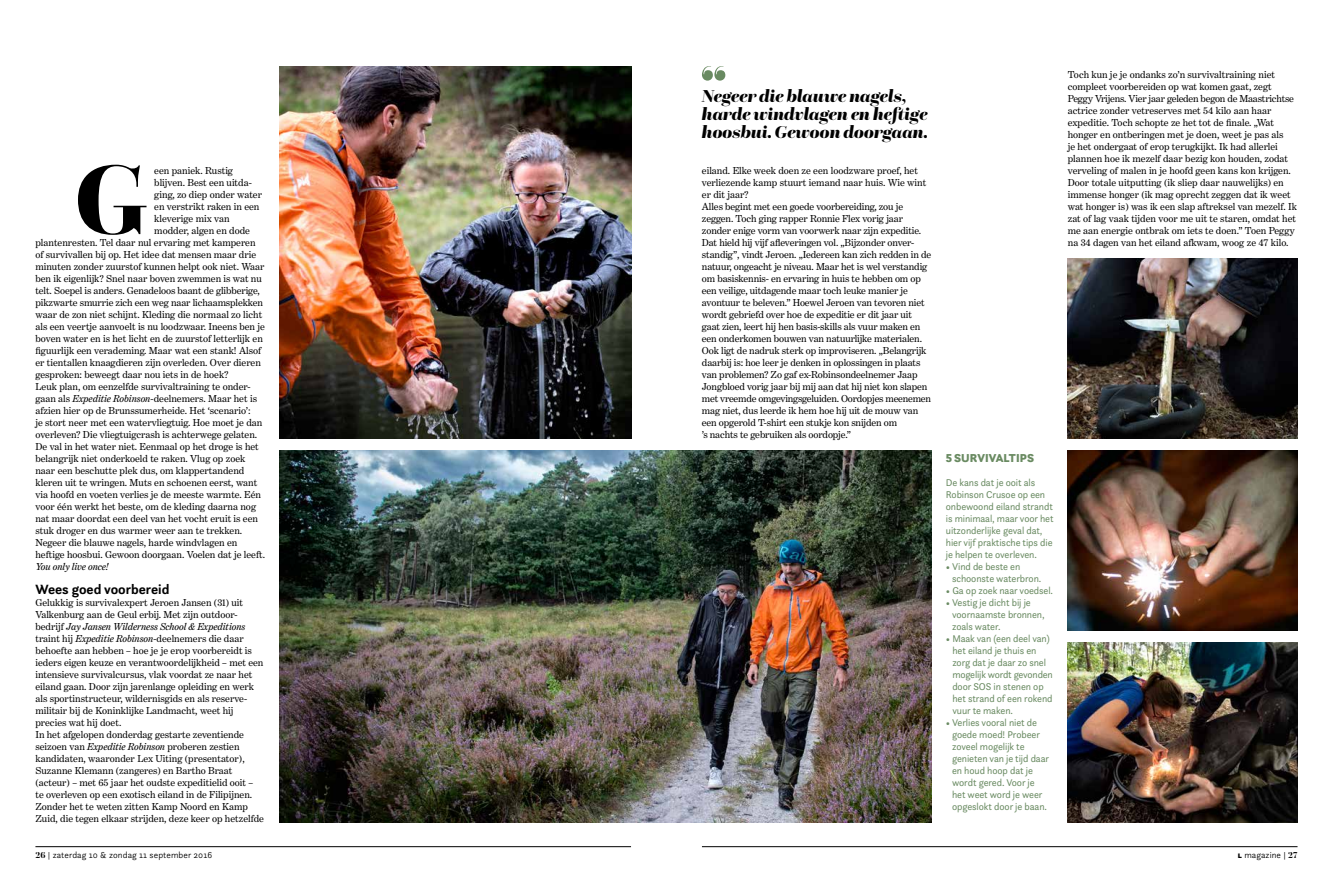
<style>
.page{position:relative;width:1333px;height:893px;background:#fff}
.page>*{position:absolute;margin:0;border:0;box-sizing:border-box;transform-origin:0 0}
.t1{font:900 103.9px "Questa Grande";color:#000}
.t2{font:italic 900 18px/18px "Questa Grande";color:#000}
.t3{font:700 14px "Questa Sans";color:#000}
.t4{font:900 12px "Questa Sans";letter-spacing:.01em;color:#698a61}
.t5{font:10.2px/12px "Benton Modern Two";color:#000}
.t6{font:10.2px/12px "Questa Sans";letter-spacing:-.01em;color:#698a61}
.t7{font:italic 10.2px "Benton Modern Two";color:#000}
.t8{font:300 9px "Questa Sans";letter-spacing:.01em;color:#000}
.s1{font-style:italic}
.s2{font-family:"Questa Grande";font-weight:700}
.s3{font-weight:900}
</style>
<div class="page">
<hr style="left:35px;top:846px;width:596px;height:1px;background:#000">
<hr style="left:702px;top:846px;width:595px;height:1px;background:#000">
<img style="left:279px;top:66px;width:352px;height:372px">
<img style="left:279px;top:450px;width:652px;height:372px">
<img style="left:1067px;top:450px;width:230px;height:180px">
<img style="left:1067px;top:258px;width:230px;height:180px">
<img style="left:1067px;top:642px;width:230px;height:180px">
<svg style="left:702px;top:66px;width:23px;height:15px"></svg>
<h1 class="t1" style="left:75px;top:133px;width:73px">G</h1>
<p class="t5" style="left:154px;top:165px;width:80px">een paniek. Rustig</p>
<p class="t5" style="left:154px;top:177px;width:99px">blijven. Best een uitda-</p>
<p class="t5" style="left:154px;top:189px;width:109px">ging, zo diep onder water</p>
<p class="t5" style="left:154px;top:201px;width:107px">en verstrikt raken in een</p>
<p class="t5" style="left:154px;top:213px;width:77px">kleverige mix van</p>
<p class="t5" style="left:154px;top:225px;width:97px">modder, algen en dode</p>
<p class="t5" style="left:35px;top:237px;width:222px">plantenresten. Tel daar nul ervaring met kamperen</p>
<p class="t5" style="left:35px;top:249px;width:222px">of survivallen bij op. Het idee dat mensen maar drie</p>
<p class="t5" style="left:35px;top:261px;width:230px">minuten zonder zuurstof kunnen helpt ook niet. Waar</p>
<p class="t5" style="left:35px;top:273px;width:228px">ben ik eigenlijk? Snel naar boven zwemmen is wat nu</p>
<p class="t5" style="left:35px;top:285px;width:226px">telt. Soepel is anders. Genadeloos baant de glibberige,</p>
<p class="t5" style="left:35px;top:297px;width:229px">pikzwarte smurrie zich een weg naar lichaamsplekken</p>
<p class="t5" style="left:35px;top:309px;width:228px">waar de zon niet schijnt. Kleding die normaal zo licht</p>
<p class="t5" style="left:35px;top:321px;width:231px">als een veertje aanvoelt is nu loodzwaar. Ineens ben je</p>
<p class="t5" style="left:35px;top:333px;width:229px">boven water en is het licht en de zuurstof letterlijk en</p>
<p class="t5" style="left:35px;top:345px;width:227px">figuurlijk een verademing. Maar wat een stank! Alsof</p>
<p class="t5" style="left:35px;top:357px;width:227px">er tientallen knaagdieren zijn overleden. Over dieren</p>
<p class="t5" style="left:35px;top:369px;width:194px">gesproken: beweegt daar nou iets in de hoek?</p>
<p class="t5" style="left:35px;top:381px;width:217px">Leuk plan, om eenzelfde survivaltraining te onder-</p>
<p class="t5" style="left:35px;top:393px;width:223px">gaan als <span class="s1">Expeditie Robinson</span>-deelnemers. Maar het is</p>
<p class="t5" style="left:35px;top:405px;width:217px">afzien hier op de Brunssumerheide. Het ‘scenario’:</p>
<p class="t5" style="left:35px;top:417px;width:228px">je stort neer met een watervliegtuig. Hoe moet je dan</p>
<p class="t5" style="left:35px;top:429px;width:223px">overleven? Die vliegtuigcrash is achterwege gelaten.</p>
<p class="t5" style="left:35px;top:441px;width:225px">De val in het water niet. Eenmaal op het droge is het</p>
<p class="t5" style="left:35px;top:453px;width:211px">belangrijk niet onderkoeld te raken. Vlug op zoek</p>
<p class="t5" style="left:35px;top:465px;width:210px">naar een beschutte plek dus, om klappertandend</p>
<p class="t5" style="left:35px;top:477px;width:223px">kleren uit te wringen. Muts en schoenen eerst, want</p>
<p class="t5" style="left:35px;top:489px;width:227px">via hoofd en voeten verlies je de meeste warmte. Eén</p>
<p class="t5" style="left:35px;top:501px;width:222px">voor één werkt het beste, om de kleding daarna nog</p>
<p class="t5" style="left:35px;top:513px;width:224px">nat maar doordat een deel van het vocht eruit is een</p>
<p class="t5" style="left:35px;top:525px;width:208px">stuk droger en dus warmer weer aan te trekken.</p>
<p class="t5" style="left:35px;top:537px;width:203px">Negeer die blauwe nagels, harde windvlagen en</p>
<p class="t5" style="left:35px;top:549px;width:231px">heftige hoosbui. Gewoon doorgaan. Voelen dat je leeft.</p>
<p class="t7" style="left:35px;top:560px;width:75px">You only live once!</p>
<h3 class="t3" style="left:35px;top:580px;width:136px">Wees goed voorbereid</h3>
<p class="t5" style="left:35px;top:597px;width:230px">Gelukkig is survivalexpert Jeroen Jansen (31) uit Valkenburg aan de Geul erbij. Met zijn outdoor&shy;bedrijf <span class="s1">Jay Jansen Wilderness School &amp; Expeditions </span>traint hij <span class="s1">Expeditie Robinson</span>-deelnemers die daar behoefte aan hebben – hoe je je erop voorbereidt is ieders eigen keuze en verantwoordelijkheid – met een intensieve survivalcursus, vlak voordat ze naar het eiland gaan. Door zijn jarenlange opleiding en werk als sportinstructeur, wildernisgids en als reserve&shy;militair bij de Koninklijke Landmacht, weet hij precies wat hij doet.<br>In het afgelopen donderdag gestarte zeventiende seizoen van <span class="s1">Expeditie Robinson</span> proberen zestien kandidaten, waaronder Lex Uiting (presentator), Suzanne Klemann (zangeres) en Bartho Braat (acteur) – met 65 jaar het oudste expeditielid ooit – te overleven op een exotisch eiland in de Filipijnen.<br>Zonder het te weten zitten Kamp Noord en Kamp Zuid, die tegen elkaar strijden, deze keer op hetzelfde</p>
<h2 class="t2" style="left:702px;top:87px;width:228px">Negeer die blauwe nagels, harde windvlagen en heftige hoosbui. Gewoon doorgaan.</h2>
<p class="t5" style="left:702px;top:165px;width:231px">eiland. Elke week doen ze een loodzware proef, het verliezende kamp stuurt iemand naar huis. Wie wint er dit jaar?<br>Alles begint met een goede voorbereiding, zou je zeggen. Toch ging rapper Ronnie Flex vorig jaar zonder enige vorm van voorwerk naar zijn expeditie.<br>Dat hield hij vijf afleveringen vol. „Bijzonder onver&shy;standig”, vindt Jeroen. „Iedereen kan zich redden in de natuur, ongeacht je niveau. Maar het is wel verstandig om basiskennis- en ervaring in huis te hebben om op een veilige, uitdagende maar toch leuke manier je avontuur te beleven.” Hoewel Jeroen van tevoren niet wordt gebriefd over hoe de expeditie er dit jaar uit gaat zien, leert hij hen basis-skills als vuur maken en een onderkomen bouwen van natuurlijke materialen.<br>Ook ligt de nadruk sterk op improviseren. „Belangrijk daarbij is: hoe leer je denken in oplossingen in plaats van problemen? Zo gaf ex-Robinsondeelnemer Jaap Jongbloed vorig jaar bij mij aan dat hij niet kon slapen met vreemde omgevingsgeluiden. Oordopjes meenemen mag niet, dus leerde ik hem hoe hij uit de mouw van een opgerold T-shirt een stukje kon snijden om<br>’s nachts te gebruiken als oordopje.”</p>
<p class="t5" style="left:1067px;top:69px;width:231px">Toch kun je je ondanks zo’n survivaltraining niet compleet voorbereiden op wat komen gaat, zegt Peggy Vrijens. Vier jaar geleden begon de Maastrichtse actrice zonder vetreserves met 54 kilo aan haar expeditie. Toch schopte ze het tot de finale. „Wat honger en ontberingen met je doen, weet je pas als<br>je het ondergaat of erop terugkijkt. Ik had allerlei plannen hoe ik mezelf daar bezig kon houden, zodat verveling of malen in je hoofd geen kans kon krijgen.<br>Door totale uitputting (ik sliep daar nauwelijks) en immense honger (ik mag oprecht zeggen dat ik weet wat honger is) was ik een slap aftreksel van mezelf. Ik zat of lag vaak tijden voor me uit te staren, omdat het me aan energie ontbrak om iets te doen.” Toen Peggy na 34 dagen van het eiland afkwam, woog ze 47 kilo.</p>
<p class="t4" style="left:945px;top:450px;width:90px">5 SURVIVALTIPS</p>
<p class="t6" style="left:945px;top:476px;width:109px">De kans dat je ooit als<br>Robinson Crusoe op een onbewoond eiland strandt is minimaal, maar voor het uitzonderlijke geval dat, hier vijf praktische tips die je helpen te overleven.</p>
<p class="t6" style="left:952px;top:560px;width:91px;text-indent:-6px">• Vind de beste en schoonste waterbron.</p>
<p class="t6" style="left:945px;top:584px;width:109px">• Ga op zoek naar voedsel.</p>
<p class="t6" style="left:952px;top:596px;width:94px;text-indent:-6px">• Vestig je dicht bij je voornaamste bronnen, zoals water.</p>
<p class="t6" style="left:952px;top:632px;width:102px;text-indent:-7px">• Maak van (een deel van) het eiland je thuis en zorg dat je daar zo snel mogelijk wordt gevonden door SOS in stenen op het strand of een rokend vuur te maken.</p>
<p class="t6" style="left:952px;top:716px;width:99px;text-indent:-6px">• Verlies vooral niet de goede moed! Probeer zoveel mogelijk te genieten van je tijd daar en houd hoop dat je wordt gered. Voor je het weet word je weer opgeslokt door je baan.</p>
<p class="t8" style="left:35px;top:849px;width:178px"><span class="s2">26</span> | zaterdag 10 &amp; zondag 11 september 2016</p>
<p class="t8" style="left:1237px;top:849px;width:61px"><span class="s3">l</span> magazine | <span class="s2">27</span></p>
</div>
